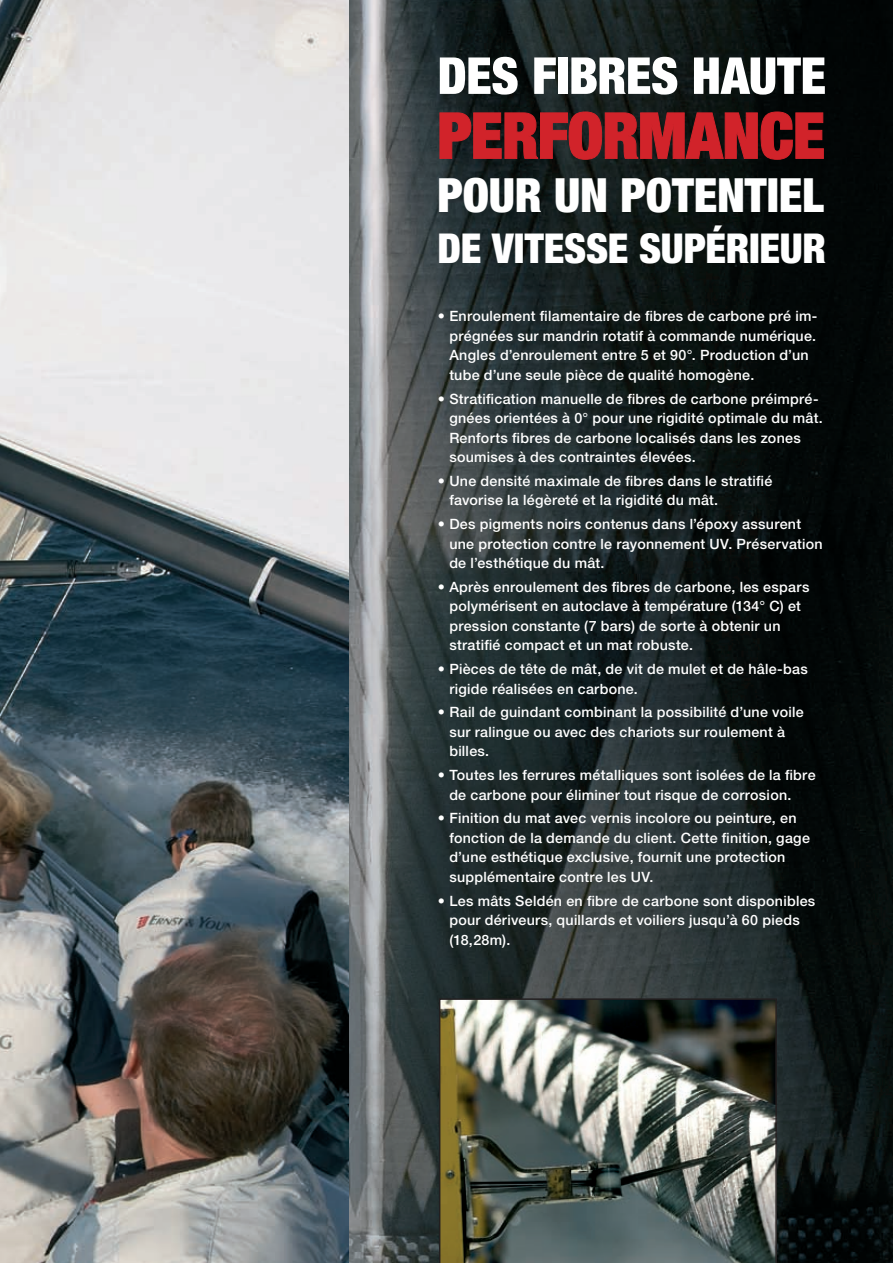
<style>
.page{position:relative;width:893px;height:1263px;background:#fff}
.page>*{position:absolute;margin:0;border:0;box-sizing:border-box;transform-origin:0 0}
.t1{font:900 condensed 63.75px "Helvetica Neue LT Pro";letter-spacing:-.01em;color:#d1232a}
.t2{font:900 condensed 51px "Helvetica Neue LT Pro";letter-spacing:-.01em;color:#fff}
.t3{font:900 condensed 47.25px "Helvetica Neue LT Pro";letter-spacing:-.005em;color:#fff}
.t4{font:900 condensed 41.25px "Helvetica Neue LT Pro";letter-spacing:-.005em;color:#fff}
.t5{font:500 14.25px/19.5px "Helvetica Neue LT Pro";letter-spacing:.02em;color:#fff}
</style>
<div class="page">
<img style="left:0;top:0;width:893px;height:1263px">
<img style="left:439px;top:998px;width:338px;height:265px">
<svg style="left:439px;top:111px;width:385px;height:49px;background:#271818"></svg>
<h2 class="t2" style="left:438px;top:44px;width:390px">DES FIBRES HAUTE</h2>
<h1 class="t1" style="left:438px;top:96px;width:389px">PERFORMANCE</h1>
<h3 class="t3" style="left:438px;top:166px;width:378px">POUR UN POTENTIEL</h3>
<h3 class="t4" style="left:438px;top:223px;width:390px">DE VITESSE SUPÉRIEUR</h3>
<p class="t5" style="left:449px;top:306px;width:369px;text-indent:-11px">• Enroulement filamentaire de fibres de carbone pré im&shy;prégnées sur mandrin rotatif à commande numérique.<br>Angles d’enroulement entre 5 et 90°. Production d’un tube d’une seule pièce de qualité homogène.</p>
<p class="t5" style="left:449px;top:389px;width:375px;text-indent:-11px">• Stratification manuelle de fibres de carbone préimpré&shy;gnées orientées à 0° pour une rigidité optimale du mât.<br>Renforts fibres de carbone localisés dans les zones soumises à des contraintes élevées.</p>
<p class="t5" style="left:449px;top:471px;width:324px;text-indent:-11px">• Une densité maximale de fibres dans le stratifié favorise la légèreté et la rigidité du mât.</p>
<p class="t5" style="left:449px;top:514px;width:375px;text-indent:-11px">• Des pigments noirs contenus dans l’époxy assurent une protection contre le rayonnement UV. Préservation de l’esthétique du mât.</p>
<p class="t5" style="left:449px;top:577px;width:361px;text-indent:-11px">• Après enroulement des fibres de carbone, les espars polymérisent en autoclave à température (134° C) et pression constante (7 bars) de sorte à obtenir un stratifié compact et un mat robuste.</p>
<p class="t5" style="left:449px;top:659px;width:360px;text-indent:-11px">• Pièces de tête de mât, de vit de mulet et de hâle-bas rigide réalisées en carbone.</p>
<p class="t5" style="left:449px;top:702px;width:356px;text-indent:-11px">• Rail de guindant combinant la possibilité d’une voile sur ralingue ou avec des chariots sur roulement à billes.</p>
<p class="t5" style="left:449px;top:765px;width:368px;text-indent:-11px">• Toutes les ferrures métalliques sont isolées de la fibre de carbone pour éliminer tout risque de corrosion.</p>
<p class="t5" style="left:449px;top:808px;width:362px;text-indent:-11px">• Finition du mat avec vernis incolore ou peinture, en fonction de la demande du client. Cette finition, gage d’une esthétique exclusive, fournit une protection supplémentaire contre les UV.</p>
<p class="t5" style="left:449px;top:891px;width:367px;text-indent:-11px">• Les mâts Seldén en fibre de carbone sont disponibles pour dériveurs, quillards et voiliers jusqu’à 60 pieds (18,28m).</p>
</div>
